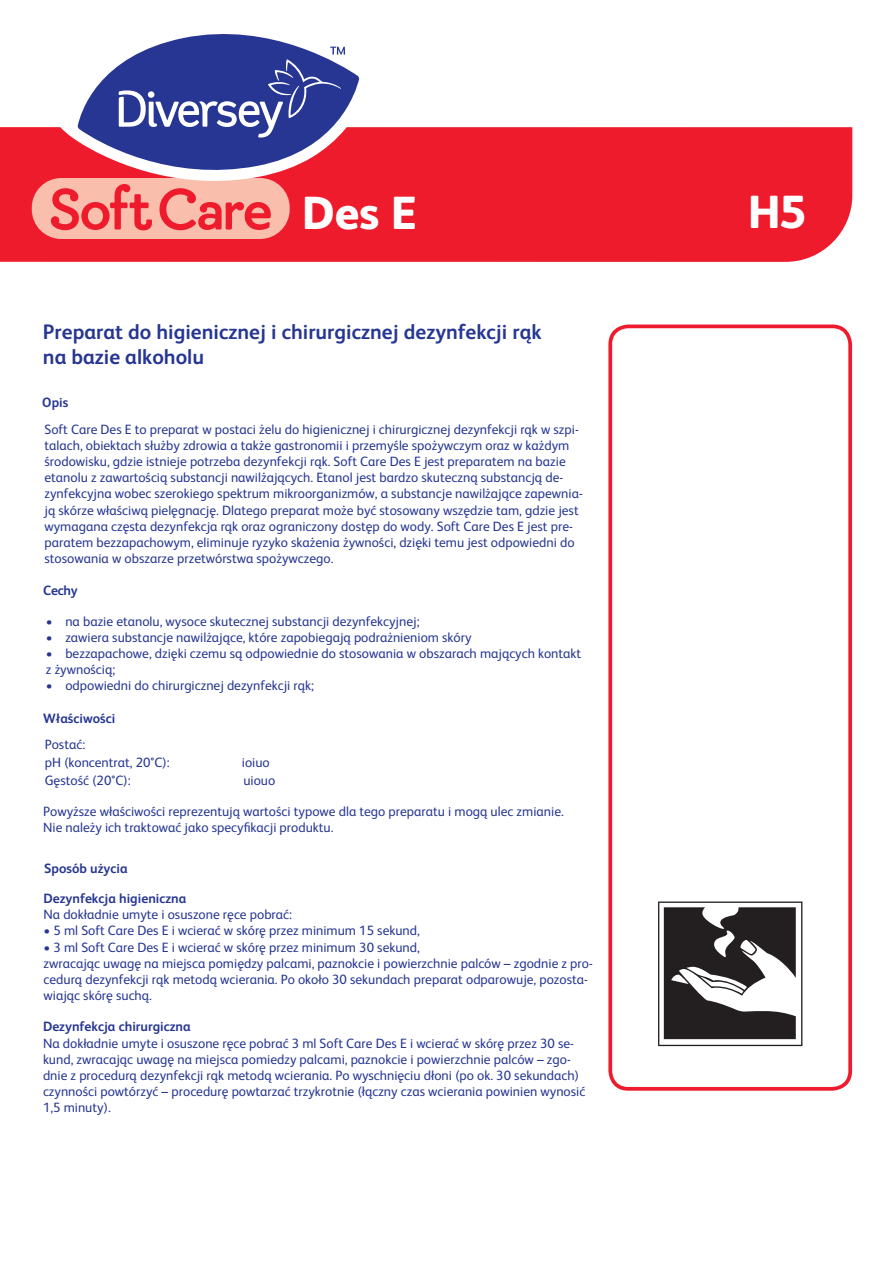
<style>
.page{position:relative;width:893px;height:1263px;background:#fff}
.page>*{position:absolute;margin:0;border:0;box-sizing:border-box;transform-origin:0 0}
.t1{font:800 46.5px "FS Albert Pro";color:#fff}
.t2{font:700 21px/25.2px "FS Albert Pro";color:#263692}
.t3{font:13.5px/16.2px "FS Albert Pro";color:#263692}
.t4{font:700 13.5px "FS Albert Pro";color:#263692}
</style>
<div class="page">
<div style="left:0;top:127px;width:852px;height:135px;background:#ee1b2c"></div>
<svg style="left:32px;top:178px;width:258px;height:61px;background:#f68f87"></svg>
<svg style="left:608px;top:324px;width:244px;height:767px"></svg>
<svg style="left:58px;top:78px;width:316px;height:103px"></svg>
<svg style="left:78px;top:34px;width:281px;height:148px"></svg>
<svg style="left:119px;top:47px;width:226px;height:91px;background:#4b58a4"></svg>
<svg style="left:658px;top:901px;width:144px;height:145px"></svg>
<h1 class="t1" style="left:302px;top:177px;width:116px">Des E</h1>
<h1 class="t1" style="left:748px;top:175px;width:59px">H5</h1>
<h2 class="t2" style="left:43px;top:318px;width:500px">Preparat do higienicznej i chirurgicznej dezynfekcji rąk na bazie alkoholu</h2>
<p class="t4" style="left:42px;top:393px;width:28px">Opis</p>
<p class="t3" style="left:45px;top:420px;width:540px">Soft Care Des E to preparat w postaci żelu do higienicznej i chirurgicznej dezynfekcji rąk w szpi&shy;talach, obiektach służby zdrowia a także gastronomii i przemyśle spożywczym oraz w każdym środowisku, gdzie istnieje potrzeba dezynfekcji rąk. Soft Care Des E jest preparatem na bazie etanolu z zawartością substancji nawilżających. Etanol jest bardzo skuteczną substancją de&shy;zynfekcyjna wobec szerokiego spektrum mikroorganizmów, a substancje nawilżające zapewnia&shy;ją skórze właściwą pielęgnację. Dlatego preparat może być stosowany wszędzie tam, gdzie jest wymagana częsta dezynfekcja rąk oraz ograniczony dostęp do wody. Soft Care Des E jest pre&shy;paratem bezzapachowym, eliminuje ryzyko skażenia żywności, dzięki temu jest odpowiedni do stosowania w obszarze przetwórstwa spożywczego.</p>
<p class="t4" style="left:43px;top:580px;width:36px">Cechy</p>
<p class="t3" style="left:46px;top:612px;width:375px">• na bazie etanolu, wysoce skutecznej substancji dezynfekcyjnej;</p>
<p class="t3" style="left:46px;top:628px;width:427px">• zawiera substancje nawilżające, które zapobiegają podrażnieniom skóry</p>
<p class="t3" style="left:46px;top:644px;width:537px">• bezzapachowe, dzięki czemu są odpowiednie do stosowania w obszarach mających kontakt z żywnością;</p>
<p class="t3" style="left:46px;top:677px;width:270px">• odpowiedni do chirurgicznej dezynfekcji rąk;</p>
<p class="t4" style="left:43px;top:709px;width:74px">Właściwości</p>
<p class="t3" style="left:45px;top:734px;width:127px;line-height:18px">Postać:<br>pH (koncentrat, 20°C):</p>
<p class="t3" style="left:242px;top:753px;width:29px">ioiuo</p>
<p class="t3" style="left:45px;top:771px;width:87px">Gęstość (20°C):</p>
<p class="t3" style="left:243px;top:771px;width:34px">uiouo</p>
<p class="t3" style="left:43px;top:802px;width:522px">Powyższe właściwości reprezentują wartości typowe dla tego preparatu i mogą ulec zmianie.<br>Nie należy ich traktować jako specyfikacji produktu.</p>
<p class="t4" style="left:44px;top:859px;width:85px">Sposób użycia</p>
<p class="t4" style="left:44px;top:889px;width:144px">Dezynfekcja higieniczna</p>
<p class="t3" style="left:44px;top:905px;width:250px">Na dokładnie umyte i osuszone ręce pobrać:</p>
<p class="t3" style="left:44px;top:922px;width:378px">• 5 ml Soft Care Des E i wcierać w skórę przez minimum 15 sekund,</p>
<p class="t3" style="left:44px;top:938px;width:551px">• 3 ml Soft Care Des E i wcierać w skórę przez minimum 30 sekund,<br>zwracając uwagę na miejsca pomiędzy palcami, paznokcie i powierzchnie palców – zgodnie z pro&shy;cedurą dezynfekcji rąk metodą wcierania. Po około 30 sekundach preparat odparowuje, pozosta&shy;wiając skórę suchą.</p>
<p class="t4" style="left:43px;top:1017px;width:149px">Dezynfekcja chirurgiczna</p>
<p class="t3" style="left:43px;top:1034px;width:544px">Na dokładnie umyte i osuszone ręce pobrać 3 ml Soft Care Des E i wcierać w skórę przez 30 se&shy;kund, zwracając uwagę na miejsca pomiedzy palcami, paznokcie i powierzchnie palców – zgo&shy;dnie z procedurą dezynfekcji rąk metodą wcierania. Po wyschnięciu dłoni (po ok. 30 sekundach) czynności powtórzyć – procedurę powtarzać trzykrotnie (łączny czas wcierania powinien wynosić 1,5 minuty).</p>
</div>
